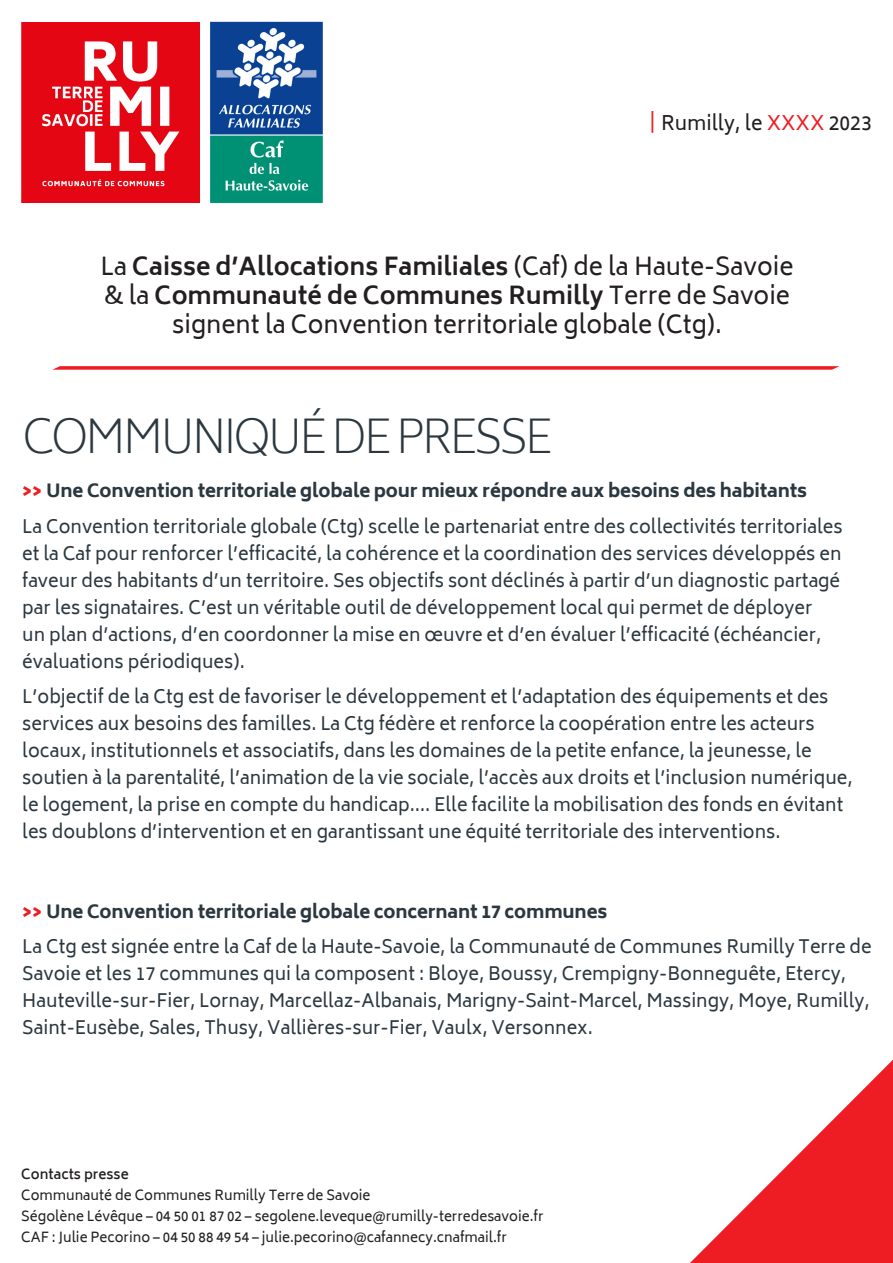
<style>
.page{position:relative;width:893px;height:1263px;background:#fff}
.page>*{position:absolute;margin:0;border:0;box-sizing:border-box;transform-origin:0 0}
.t1{font:200 45px "Biryani";letter-spacing:-.07em;color:#2c3840}
.t2{font:24px/28.8px "Biryani";color:#231f20;text-align:center}
.t3{font:19.5px "Biryani";color:#231f20}
.t4{font:18px/27px "Biryani";color:#2c3840}
.t5{font:800 18px "Biryani";letter-spacing:-.01em;color:#2c3840}
.t6{font:13.5px/21px "Biryani";color:#231f20}
.t7{font:600 13.5px "Biryani";color:#231f20}
.s1{font-weight:300;font-size:22.5px;color:#ee1d23}
.s2{color:#ee1d23}
.s3{font-weight:700}
.s4{font-weight:900;color:#ee1d23}
</style>
<div class="page">
<svg style="left:690px;top:1060px;width:203px;height:203px"></svg>
<svg style="left:52px;top:366px;width:787px;height:4px;background:#ef383d"></svg>
<img style="left:21px;top:23px;width:178px;height:179px">
<img style="left:210px;top:21px;width:113px;height:182px">
<p class="t3" style="left:649px;top:112px;width:224px"><span class="s1">|</span> Rumilly, le <span class="s2">XXXX</span> 2023</p>
<p class="t2" style="left:101px;top:252px;width:694px">La <span class="s3">Caisse d’Allocations Familiales</span> (Caf) de la Haute-Savoie &amp; la <span class="s3">Communauté de Communes Rumilly</span> Terre de Savoie signent la Convention territoriale globale (Ctg).</p>
<p class="t1" style="left:23px;top:411px;width:532px">COMMUNIQUÉ DE PRESSE</p>
<p class="t5" style="left:22px;top:480px;width:786px"><span class="s4">&gt;&gt;</span> Une Convention territoriale globale pour mieux répondre aux besoins des habitants</p>
<p class="t4" style="left:22px;top:513px;width:822px">La Convention territoriale globale (Ctg) scelle le partenariat entre des collectivités territoriales et la Caf pour renforcer l’efficacité, la cohérence et la coordination des services développés en faveur des habitants d’un territoire. Ses objectifs sont déclinés à partir d’un diagnostic partagé par les signataires. C’est un véritable outil de développement local qui permet de déployer<br>un plan d’actions, d’en coordonner la mise en œuvre et d’en évaluer l’efficacité (échéancier, évaluations périodiques).</p>
<p class="t4" style="left:22px;top:683px;width:832px">L’objectif de la Ctg est de favoriser le développement et l’adaptation des équipements et des services aux besoins des familles. La Ctg fédère et renforce la coopération entre les acteurs locaux, institutionnels et associatifs, dans les domaines de la petite enfance, la jeunesse, le soutien à la parentalité, l’animation de la vie sociale, l’accès aux droits et l’inclusion numérique, le logement, la prise en compte du handicap…. Elle facilite la mobilisation des fonds en évitant les doublons d’intervention et en garantissant une équité territoriale des interventions.</p>
<p class="t5" style="left:22px;top:901px;width:586px"><span class="s4">&gt;&gt;</span> Une Convention territoriale globale concernant 17 communes</p>
<p class="t4" style="left:22px;top:933px;width:851px">La Ctg est signée entre la Caf de la Haute-Savoie, la Communauté de Communes Rumilly Terre de Savoie et les 17 communes qui la composent : Bloye, Boussy, Crempigny-Bonneguête, Etercy, Hauteville-sur-Fier, Lornay, Marcellaz-Albanais, Marigny-Saint-Marcel, Massingy, Moye, Rumilly, Saint-Eusèbe, Sales, Thusy, Vallières-sur-Fier, Vaulx, Versonnex.</p>
<p class="t7" style="left:21px;top:1166px;width:109px">Contacts presse</p>
<p class="t6" style="left:21px;top:1184px;width:524px">Communauté de Communes Rumilly Terre de Savoie<br>Ségolène Lévêque – 04 50 01 87 02 – segolene.leveque@rumilly-terredesavoie.fr</p>
<p class="t6" style="left:21px;top:1226px;width:487px">CAF : Julie Pecorino – 04 50 88 49 54 – julie.pecorino@cafannecy.cnafmail.fr</p>
</div>
